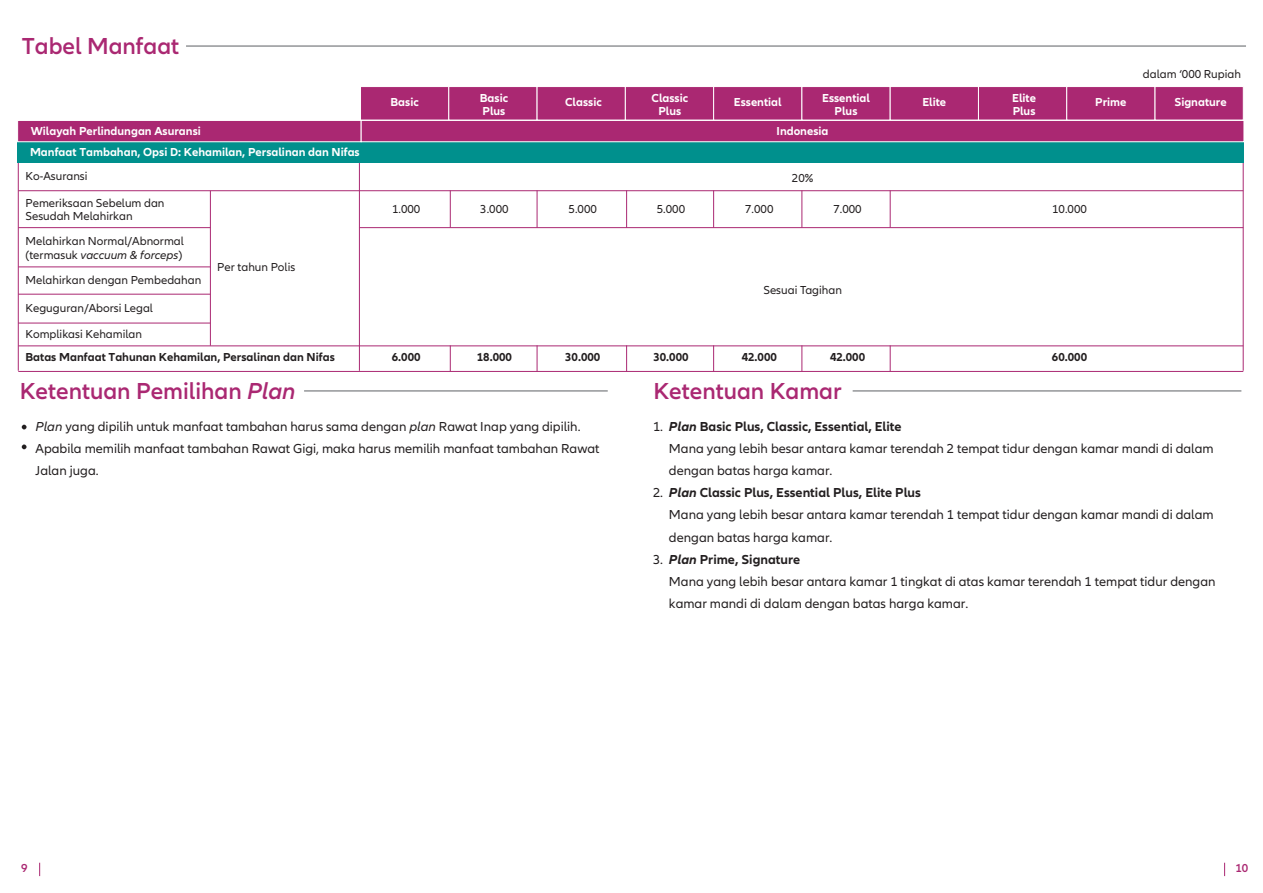
<style>
.page{position:relative;width:1263px;height:893px;background:#fff}
.page>*{position:absolute;margin:0;border:0;box-sizing:border-box;transform-origin:0 0}
.t1{font:600 24px "Allianz Neo";color:#aa2872}
.t2{font:13.5px/22.2px "Allianz Neo";color:#231f20}
.t3{font:12px/13.2px "Allianz Neo";color:#231f20}
.t4{font:700 12px/13.2px "Allianz Neo";color:#fff}
.t5{font:700 12px "Allianz Neo";color:#231f20}
.t6{font:600 12px "Allianz Neo";color:#aa2872}
.s1{font-style:italic}
.s2{font-weight:700;font-style:italic}
.s3{font-weight:700}
</style>
<div class="page">
<hr style="left:186px;top:45px;width:1060px;height:2px;background:#939598">
<hr style="left:853px;top:390px;width:388px;height:2px;background:#939598">
<hr style="left:304px;top:390px;width:304px;height:2px;background:#939598">
<svg style="left:22px;top:425px;width:5px;height:4px"></svg>
<svg style="left:22px;top:444px;width:5px;height:5px"></svg>
<svg style="left:39px;top:863px;width:1px;height:13px"></svg>
<svg style="left:1224px;top:863px;width:1px;height:13px"></svg>
<div style="left:360px;top:86px;width:89px;height:34px;background:#aa2872;border:1px solid #fff"></div>
<div style="left:448px;top:86px;width:89px;height:34px;background:#aa2872;border:1px solid #fff"></div>
<div style="left:537px;top:86px;width:89px;height:34px;background:#aa2872;border:1px solid #fff"></div>
<div style="left:625px;top:86px;width:89px;height:34px;background:#aa2872;border:1px solid #fff"></div>
<div style="left:713px;top:86px;width:89px;height:34px;background:#aa2872;border:1px solid #fff"></div>
<div style="left:801px;top:86px;width:89px;height:34px;background:#aa2872;border:1px solid #fff"></div>
<div style="left:890px;top:86px;width:89px;height:34px;background:#aa2872;border:1px solid #fff"></div>
<div style="left:978px;top:86px;width:89px;height:34px;background:#aa2872;border:1px solid #fff"></div>
<div style="left:1066px;top:86px;width:89px;height:34px;background:#aa2872;border:1px solid #fff"></div>
<div style="left:1155px;top:86px;width:89px;height:34px;background:#aa2872;border:1px solid #fff"></div>
<hr style="left:18px;top:162px;width:1px;height:209px;background:#aa2872">
<hr style="left:1243px;top:162px;width:1px;height:209px;background:#aa2872">
<hr style="left:18px;top:190px;width:1225px;height:1px;background:#aa2872">
<hr style="left:450px;top:190px;width:1px;height:38px;background:#aa2872">
<svg style="left:450px;top:346px;width:1px;height:25px"></svg>
<hr style="left:537px;top:190px;width:1px;height:38px;background:#aa2872">
<svg style="left:537px;top:346px;width:1px;height:25px"></svg>
<hr style="left:626px;top:190px;width:1px;height:38px;background:#aa2872">
<svg style="left:626px;top:346px;width:1px;height:25px"></svg>
<hr style="left:713px;top:190px;width:1px;height:38px;background:#aa2872">
<svg style="left:713px;top:346px;width:1px;height:25px"></svg>
<hr style="left:801px;top:190px;width:1px;height:38px;background:#aa2872">
<svg style="left:801px;top:346px;width:1px;height:25px"></svg>
<hr style="left:890px;top:190px;width:1px;height:38px;background:#aa2872">
<svg style="left:890px;top:346px;width:1px;height:25px"></svg>
<hr style="left:359px;top:227px;width:884px;height:1px;background:#aa2872">
<hr style="left:18px;top:266px;width:192px;height:1px;background:#aa2872">
<hr style="left:18px;top:227px;width:192px;height:1px;background:#aa2872">
<hr style="left:18px;top:294px;width:192px;height:1px;background:#aa2872">
<hr style="left:18px;top:323px;width:192px;height:1px;background:#aa2872">
<hr style="left:18px;top:345px;width:1225px;height:1px;background:#aa2872">
<hr style="left:210px;top:191px;width:1px;height:155px;background:#aa2872">
<hr style="left:359px;top:163px;width:1px;height:208px;background:#aa2872">
<hr style="left:18px;top:371px;width:1225px;height:1px;background:#aa2872">
<div style="left:17px;top:142px;width:1226px;height:21px;background:#00908d"></div>
<div style="left:17px;top:120px;width:345px;height:22px;background:#aa2872;border:1px solid #fff"></div>
<div style="left:361px;top:120px;width:883px;height:22px;background:#aa2872;border:1px solid #fff"></div>
<h1 class="t1" style="left:22px;top:32px;width:159px">Tabel Manfaat</h1>
<p class="t3" style="left:1143px;top:68px;width:99px">dalam ‘000 Rupiah</p>
<p class="t4" style="left:390px;top:96px;width:30px">Basic</p>
<p class="t4" style="left:480px;top:91px;width:30px">Basic<br>Plus</p>
<p class="t4" style="left:565px;top:96px;width:38px">Classic</p>
<p class="t4" style="left:734px;top:96px;width:49px">Essential</p>
<p class="t4" style="left:922px;top:96px;width:25px">Elite</p>
<p class="t4" style="left:1095px;top:96px;width:33px">Prime</p>
<p class="t4" style="left:1174px;top:96px;width:54px">Signature</p>
<p class="t4" style="left:652px;top:91px;width:38px;text-align:center">Classic<br>Plus</p>
<p class="t4" style="left:822px;top:91px;width:49px;text-align:center">Essential<br>Plus</p>
<p class="t4" style="left:1012px;top:91px;width:25px">Elite<br>Plus</p>
<p class="t4" style="left:31px;top:124px;width:172px">Wilayah Perlindungan Asuransi</p>
<p class="t4" style="left:777px;top:124px;width:53px">Indonesia</p>
<p class="t4" style="left:30px;top:146px;width:331px">Manfaat Tambahan, Opsi D: Kehamilan, Persalinan dan Nifas</p>
<p class="t3" style="left:26px;top:170px;width:64px">Ko-Asuransi</p>
<p class="t3" style="left:792px;top:171px;width:23px">20%</p>
<p class="t3" style="left:26px;top:196px;width:141px">Pemeriksaan Sebelum dan<br>Sesudah Melahirkan</p>
<p class="t3" style="left:392px;top:203px;width:30px">1.000</p>
<p class="t3" style="left:480px;top:203px;width:30px">3.000</p>
<p class="t3" style="left:569px;top:203px;width:30px">5.000</p>
<p class="t3" style="left:657px;top:203px;width:30px">5.000</p>
<p class="t3" style="left:745px;top:203px;width:30px">7.000</p>
<p class="t3" style="left:833px;top:203px;width:30px">7.000</p>
<p class="t3" style="left:1052px;top:203px;width:36px">10.000</p>
<p class="t3" style="left:26px;top:235px;width:160px">Melahirkan Normal/Abnormal (termasuk <span class="s1">vaccuum &amp; forceps</span>)</p>
<p class="t3" style="left:26px;top:274px;width:177px">Melahirkan dengan Pembedahan</p>
<p class="t3" style="left:26px;top:295px;width:129px;line-height:26px">Keguguran/Aborsi Legal<br>Komplikasi Kehamilan</p>
<p class="t5" style="left:26px;top:350px;width:311px">Batas Manfaat Tahunan Kehamilan, Persalinan dan Nifas</p>
<p class="t5" style="left:392px;top:350px;width:30px">6.000</p>
<p class="t5" style="left:477px;top:350px;width:37px">18.000</p>
<p class="t5" style="left:565px;top:350px;width:37px">30.000</p>
<p class="t5" style="left:653px;top:350px;width:37px">30.000</p>
<p class="t5" style="left:742px;top:350px;width:37px">42.000</p>
<p class="t5" style="left:830px;top:350px;width:37px">42.000</p>
<p class="t5" style="left:1052px;top:350px;width:37px">60.000</p>
<p class="t3" style="left:217px;top:261px;width:79px">Per tahun Polis</p>
<p class="t3" style="left:763px;top:284px;width:80px">Sesuai Tagihan</p>
<h1 class="t1" style="left:20px;top:377px;width:277px">Ketentuan Pemilihan <span class="s1">Plan</span></h1>
<h1 class="t1" style="left:653px;top:377px;width:190px">Ketentuan Kamar</h1>
<p class="t2" style="left:669px;top:415px;width:546px;text-indent:-16px">1. <span class="s2">Plan</span> <span class="s3">Basic Plus, Classic, Essential, Elite<br></span>Mana yang lebih besar antara kamar terendah 2 tempat tidur dengan kamar mandi di dalam dengan batas harga kamar.</p>
<p class="t2" style="left:669px;top:482px;width:546px;text-indent:-16px">2. <span class="s2">Plan</span> <span class="s3">Classic Plus, Essential Plus, Elite Plus<br></span>Mana yang lebih besar antara kamar terendah 1 tempat tidur dengan kamar mandi di dalam dengan batas harga kamar.</p>
<p class="t2" style="left:669px;top:548px;width:548px;text-indent:-16px">3. <span class="s2">Plan</span> <span class="s3">Prime, Signature<br></span>Mana yang lebih besar antara kamar 1 tingkat di atas kamar terendah 1 tempat tidur dengan kamar mandi di dalam dengan batas harga kamar.</p>
<p class="t2" style="left:36px;top:415px;width:565px"><span class="s1">Plan</span> yang dipilih untuk manfaat tambahan harus sama dengan <span class="s1">plan</span> Rawat Inap yang dipilih.<br>Apabila memilih manfaat tambahan Rawat Gigi, maka harus memilih manfaat tambahan Rawat<br>Jalan juga.</p>
<p class="t6" style="left:21px;top:861px;width:8px">9</p>
<p class="t6" style="left:1235px;top:861px;width:14px">10</p>
</div>
